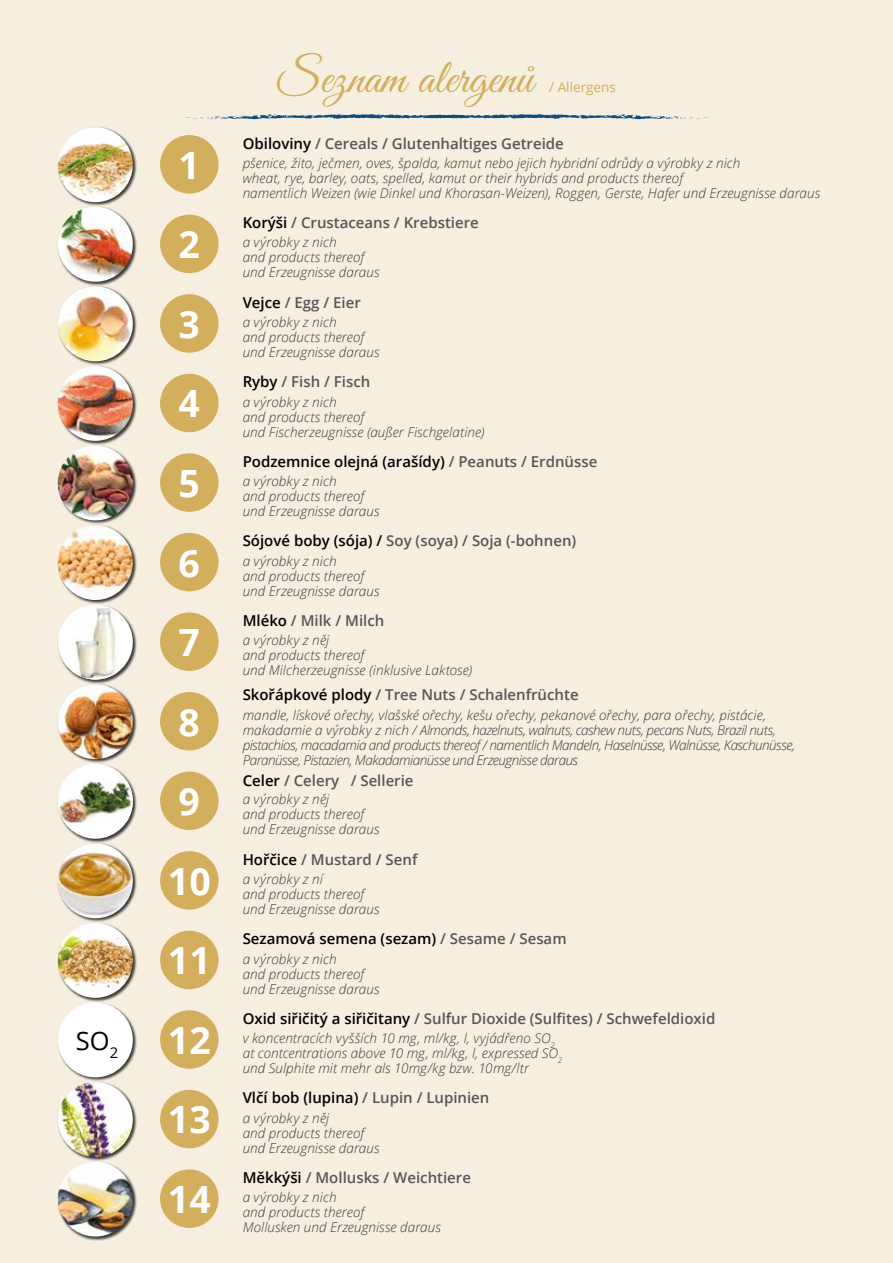
<style>
.page{position:relative;width:893px;height:1263px;background:#f6eedf}
.page>*{position:absolute;margin:0;border:0;box-sizing:border-box;transform-origin:0 0}
.t1{font:48px "Great Vibes";color:#d2ae5d}
.t2{font:700 37.5px "Open Sans";color:#fff}
.t3{font:25.5px "Open Sans";color:#000}
.t4{font:600 15px "Open Sans";color:#575756}
.t5{font:600 15px "Open Sans";color:#000}
.t6{font:italic 300 13.5px/15px "Open Sans";letter-spacing:.005em;color:#3c3c3b}
.t7{font:italic 300 13.5px/15px "Open Sans";letter-spacing:-.03em;color:#3c3c3b}
.t8{font:13.5px "Open Sans";color:#d2ae5d}
.s1{color:#000}
.s2{color:#575756}
</style>
<div class="page">
<svg style="left:185px;top:114px;width:523px;height:6px"></svg>
<div style="left:57px;top:126px;width:80px;height:80px;background:#000;opacity:.75"></div>
<img style="left:58px;top:127px;width:75px;height:75px;border-radius:37px">
<div style="left:160px;top:135px;width:59px;height:59px;background:#d2ae5d;border-radius:50%"></div>
<div style="left:57px;top:206px;width:80px;height:80px;background:#000;opacity:.75"></div>
<img style="left:58px;top:207px;width:75px;height:75px;border-radius:37px">
<div style="left:160px;top:215px;width:59px;height:58px;background:#d2ae5d;border-radius:50%"></div>
<div style="left:57px;top:286px;width:80px;height:80px;background:#000;opacity:.75"></div>
<img style="left:58px;top:286px;width:75px;height:75px;border-radius:37px">
<div style="left:160px;top:294px;width:59px;height:59px;background:#d2ae5d;border-radius:50%"></div>
<div style="left:57px;top:365px;width:80px;height:80px;background:#000;opacity:.75"></div>
<img style="left:58px;top:366px;width:75px;height:75px;border-radius:37px">
<div style="left:160px;top:374px;width:59px;height:58px;background:#d2ae5d;border-radius:50%"></div>
<div style="left:57px;top:445px;width:80px;height:80px;background:#000;opacity:.75"></div>
<img style="left:58px;top:445px;width:75px;height:75px;border-radius:37px">
<div style="left:160px;top:453px;width:59px;height:59px;background:#d2ae5d;border-radius:50%"></div>
<div style="left:57px;top:524px;width:80px;height:80px;background:#000;opacity:.75"></div>
<img style="left:58px;top:525px;width:75px;height:75px;border-radius:37px">
<div style="left:160px;top:533px;width:59px;height:58px;background:#d2ae5d;border-radius:50%"></div>
<div style="left:57px;top:604px;width:80px;height:80px;background:#000;opacity:.75"></div>
<div style="left:58px;top:605px;width:75px;height:74px;background:#fff;border-radius:50%"></div>
<img style="left:73px;top:605px;width:45px;height:74px">
<div style="left:160px;top:612px;width:59px;height:59px;background:#d2ae5d;border-radius:50%"></div>
<div style="left:57px;top:683px;width:80px;height:80px;background:#000;opacity:.75"></div>
<img style="left:58px;top:684px;width:75px;height:75px;border-radius:37px">
<div style="left:160px;top:692px;width:59px;height:58px;background:#d2ae5d;border-radius:50%"></div>
<div style="left:57px;top:763px;width:80px;height:80px;background:#000;opacity:.75"></div>
<div style="left:58px;top:764px;width:75px;height:75px;background:#fff;border-radius:50%"></div>
<img style="left:58px;top:780px;width:75px;height:42px">
<div style="left:160px;top:772px;width:59px;height:58px;background:#d2ae5d;border-radius:50%"></div>
<div style="left:57px;top:842px;width:80px;height:80px;background:#000;opacity:.75"></div>
<img style="left:58px;top:843px;width:75px;height:75px;border-radius:37px">
<div style="left:160px;top:851px;width:59px;height:59px;background:#d2ae5d;border-radius:50%"></div>
<div style="left:57px;top:922px;width:80px;height:80px;background:#000;opacity:.75"></div>
<img style="left:58px;top:923px;width:75px;height:75px;border-radius:37px">
<div style="left:160px;top:931px;width:59px;height:58px;background:#d2ae5d;border-radius:50%"></div>
<div style="left:57px;top:1081px;width:80px;height:80px;background:#000;opacity:.75"></div>
<img style="left:58px;top:1082px;width:75px;height:75px;border-radius:37px">
<div style="left:160px;top:1090px;width:59px;height:58px;background:#d2ae5d;border-radius:50%"></div>
<div style="left:57px;top:1161px;width:80px;height:80px;background:#000;opacity:.75"></div>
<img style="left:58px;top:1161px;width:75px;height:75px;border-radius:37px">
<div style="left:160px;top:1169px;width:59px;height:59px;background:#d2ae5d;border-radius:50%"></div>
<div style="left:160px;top:1010px;width:59px;height:59px;background:#d2ae5d;border-radius:50%"></div>
<div style="left:57px;top:1002px;width:80px;height:80px;background:#000;opacity:.75"></div>
<div style="left:58px;top:1002px;width:75px;height:75px;background:#fff;border-radius:50%"></div>
<h2 class="t2" style="left:179px;top:139px;width:23px">1</h2>
<h2 class="t2" style="left:179px;top:218px;width:23px">2</h2>
<h2 class="t2" style="left:179px;top:298px;width:23px">3</h2>
<h2 class="t2" style="left:179px;top:377px;width:23px">4</h2>
<h2 class="t2" style="left:179px;top:457px;width:23px">5</h2>
<h2 class="t2" style="left:179px;top:536px;width:23px">6</h2>
<h2 class="t2" style="left:179px;top:616px;width:23px">7</h2>
<h2 class="t2" style="left:179px;top:695px;width:23px">8</h2>
<h2 class="t2" style="left:179px;top:775px;width:23px">9</h2>
<h2 class="t2" style="left:168px;top:855px;width:44px">10</h2>
<h2 class="t2" style="left:168px;top:934px;width:44px">11</h2>
<h3 class="t3" style="left:76px;top:1023px;width:44px">SO<sub>2</sub></h3>
<h2 class="t2" style="left:168px;top:1014px;width:44px">12</h2>
<h2 class="t2" style="left:168px;top:1093px;width:44px">13</h2>
<h2 class="t2" style="left:168px;top:1173px;width:44px">14</h2>
<h1 class="t1" style="left:277px;top:51px;width:258px">Seznam alergenů</h1>
<p class="t8" style="left:549px;top:78px;width:68px">/ Allergens</p>
<p class="t4" style="left:243px;top:133px;width:323px"><span class="s1">Obiloviny</span> / Cereals / Glutenhaltiges Getreide</p>
<p class="t6" style="left:243px;top:155px;width:579px">pšenice, žito, ječmen, oves, špalda, kamut nebo jejich hybridní odrůdy a výrobky z nich<br>wheat, rye, barley, oats, spelled, kamut or their hybrids and products thereof<br>namentlich Weizen (wie Dinkel und Khorasan-Weizen), Roggen, Gerste, Hafer und Erzeugnisse daraus</p>
<p class="t4" style="left:243px;top:212px;width:238px"><span class="s1">Korýši</span> / Crustaceans / Krebstiere</p>
<p class="t6" style="left:243px;top:235px;width:138px">a výrobky z nich<br>and products thereof und Erzeugnisse daraus</p>
<p class="t4" style="left:243px;top:292px;width:120px"><span class="s1">Vejce</span> / Egg / Eier</p>
<p class="t6" style="left:243px;top:314px;width:138px">a výrobky z nich<br>and products thereof und Erzeugnisse daraus</p>
<p class="t4" style="left:243px;top:372px;width:129px"><span class="s1">Ryby</span> / Fish / Fisch</p>
<p class="t6" style="left:243px;top:394px;width:244px">a výrobky z nich<br>and products thereof<br>und Fischerzeugnisse (außer Fischgelatine)</p>
<p class="t5" style="left:243px;top:451px;width:356px">Podzemnice olejná (arašídy) <span class="s2">/ Peanuts / Erdnüsse</span></p>
<p class="t6" style="left:243px;top:473px;width:138px">a výrobky z nich<br>and products thereof und Erzeugnisse daraus</p>
<p class="t4" style="left:243px;top:531px;width:335px"><span class="s1">Sójové boby (sója) /</span> Soy (soya) / Soja (-bohnen)</p>
<p class="t6" style="left:243px;top:553px;width:138px">a výrobky z nich<br>and products thereof und Erzeugnisse daraus</p>
<p class="t4" style="left:243px;top:610px;width:143px"><span class="s1">Mléko</span> / Milk / Milch</p>
<p class="t6" style="left:243px;top:632px;width:231px">a výrobky z něj<br>and products thereof<br>und Milcherzeugnisse (inklusive Laktose)</p>
<p class="t4" style="left:243px;top:684px;width:337px"><span class="s1">Skořápkové plody</span> / Tree Nuts / Schalenfrüchte</p>
<p class="t7" style="left:243px;top:707px;width:554px">mandle, lískové ořechy, vlašské ořechy, kešu ořechy, pekanové ořechy, para ořechy, pistácie, makadamie a výrobky z nich / Almonds, hazelnuts, walnuts, cashew nuts, pecans Nuts, Brazil nuts, pistachios, macadamia and products thereof / namentlich Mandeln, Haselnüsse, Walnüsse, Kaschunüsse, Paranüsse, Pistazien, Makadamianüsse und Erzeugnisse daraus</p>
<p class="t4" style="left:243px;top:770px;width:172px"><span class="s1">Celer</span> / Celery / Sellerie</p>
<p class="t6" style="left:243px;top:791px;width:138px">a výrobky z něj<br>and products thereof und Erzeugnisse daraus</p>
<p class="t4" style="left:243px;top:849px;width:176px"><span class="s1">Hořčice</span> / Mustard / Senf</p>
<p class="t6" style="left:243px;top:871px;width:138px">a výrobky z ní<br>and products thereof und Erzeugnisse daraus</p>
<p class="t5" style="left:243px;top:928px;width:325px">Sezamová semena (sezam) <span class="s2">/ Sesame / Sesam</span></p>
<p class="t6" style="left:243px;top:951px;width:138px">a výrobky z nich<br>and products thereof und Erzeugnisse daraus</p>
<p class="t4" style="left:243px;top:1008px;width:474px"><span class="s1">Oxid siřičitý a siřičitany</span> / Sulfur Dioxide (Sulfites) / Schwefeldioxid</p>
<p class="t6" style="left:243px;top:1030px;width:321px">v koncentracích vyšších 10 mg, ml/kg, l, vyjádřeno SO<sub>2 </sub>at contcentrations above 10 mg, ml/kg, l, expressed SO<sub>2 </sub>und Sulphite mit mehr als 10mg/kg bzw. 10mg/ltr</p>
<p class="t5" style="left:243px;top:1088px;width:248px">Vlčí bob (lupina) <span class="s2">/ Lupin / Lupinien</span></p>
<p class="t6" style="left:243px;top:1110px;width:138px">a výrobky z něj<br>and products thereof und Erzeugnisse daraus</p>
<p class="t4" style="left:243px;top:1167px;width:230px"><span class="s1">Měkkýši</span> / Mollusks / Weichtiere</p>
<p class="t6" style="left:243px;top:1189px;width:200px">a výrobky z nich<br>and products thereof<br>Mollusken und Erzeugnisse daraus</p>
</div>
